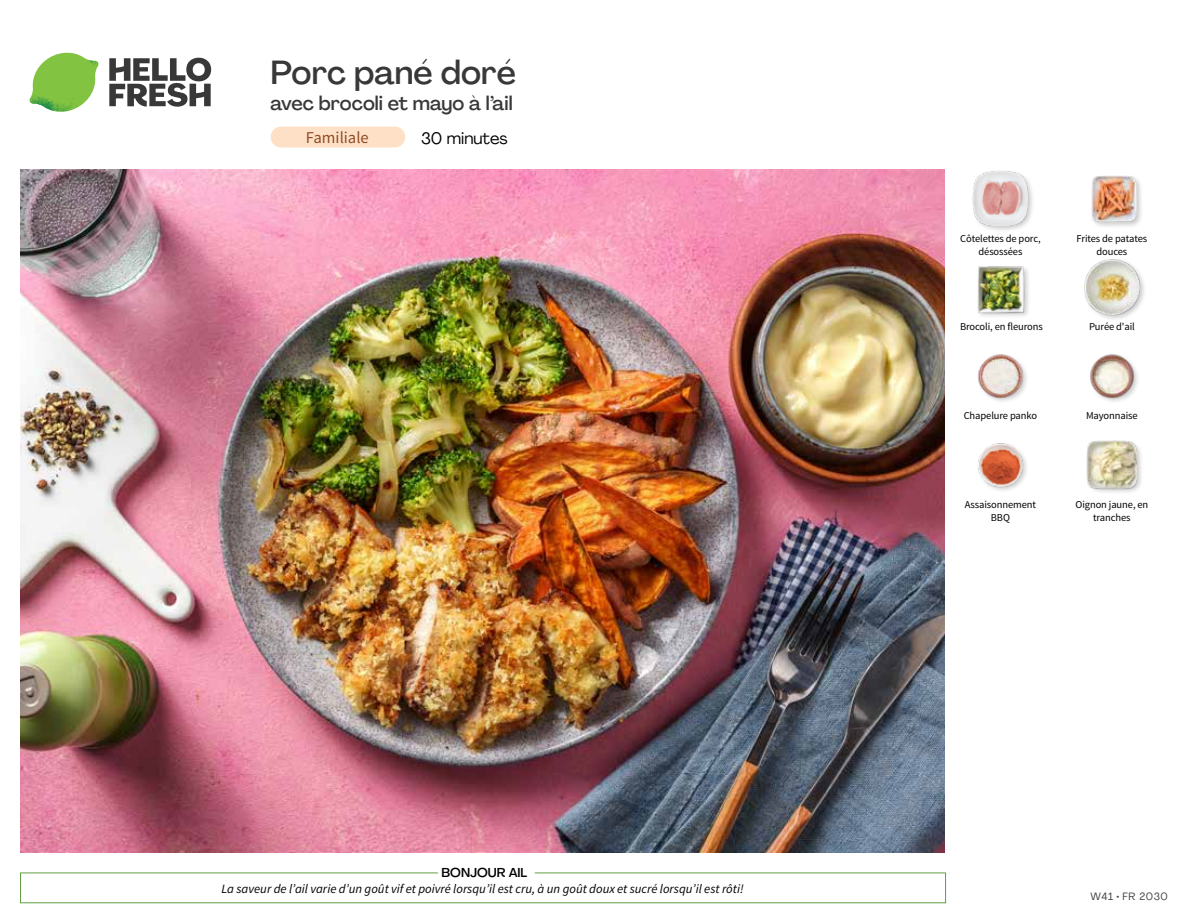
<style>
.page{position:relative;width:1188px;height:918px;background:#fff}
.page>*{position:absolute;margin:0;border:0;box-sizing:border-box;transform-origin:0 0}
.t1{font:500 33px "Agrandir";color:#383839}
.t2{font:500 19.5px "Agrandir";color:#383839}
.t3{font:16.5px "Source Sans Pro";color:#8e4b25}
.t4{font:16.5px "Agrandir";color:#000}
.t5{font:italic 12.75px "Source Sans Pro";color:#000}
.t6{font:500 12.75px "Agrandir";color:#000}
.t7{font:10.5px/13.5px "Source Sans Pro";letter-spacing:-.01em;color:#000;text-align:center}
.t8{font:10.5px "Agrandir";letter-spacing:.05em;color:#414042}
</style>
<div class="page">
<div style="left:271px;top:127px;width:134px;height:20px;background:#fee0c6;border-radius:10px"></div>
<svg style="left:109px;top:57px;width:102px;height:50px"></svg>
<svg style="left:34px;top:53px;width:62px;height:40px"></svg>
<img style="left:67px;top:53px;width:32px;height:26px">
<img style="left:33px;top:75px;width:59px;height:11px">
<img style="left:29px;top:79px;width:61px;height:33px">
<img style="left:65px;top:86px;width:27px;height:25px">
<div style="left:20px;top:873px;width:926px;height:30px;border:1px solid #609f43"></div>
<div style="left:438px;top:865px;width:97px;height:15px;background:#fff"></div>
<img style="left:21px;top:170px;width:924px;height:682px">
<div style="left:1086px;top:439px;width:58px;height:56px;background:#000;opacity:.2"></div>
<img style="left:1087px;top:440px;width:50px;height:50px">
<img style="left:978px;top:443px;width:49px;height:48px">
<img style="left:1090px;top:354px;width:48px;height:48px">
<img style="left:977px;top:354px;width:50px;height:47px">
<div style="left:1083px;top:258px;width:64px;height:64px;background:#000;opacity:.2"></div>
<img style="left:1083px;top:259px;width:58px;height:57px">
<div style="left:977px;top:265px;width:54px;height:54px;background:#000;opacity:.2"></div>
<img style="left:977px;top:265px;width:48px;height:49px">
<div style="left:1090px;top:174px;width:54px;height:55px;background:#000;opacity:.2"></div>
<img style="left:1091px;top:176px;width:46px;height:46px">
<div style="left:972px;top:170px;width:63px;height:63px;background:#000;opacity:.2"></div>
<img style="left:972px;top:170px;width:57px;height:57px">
<h1 class="t1" style="left:271px;top:52px;width:247px">Porc pané doré</h1>
<h2 class="t2" style="left:271px;top:91px;width:244px">avec brocoli et mayo à l’ail</h2>
<h3 class="t3" style="left:306px;top:128px;width:64px">Familiale</h3>
<h3 class="t4" style="left:421px;top:128px;width:88px">30 minutes</h3>
<p class="t6" style="left:442px;top:864px;width:87px">BONJOUR AIL</p>
<p class="t5" style="left:222px;top:881px;width:524px">La saveur de l’ail varie d’un goût vif et poivré lorsqu’il est cru, à un goût doux et sucré lorsqu’il est rôti!</p>
<p class="t7" style="left:960px;top:232px;width:82px">Côtelettes de porc, désossées</p>
<p class="t7" style="left:1077px;top:232px;width:72px">Frites de patates douces</p>
<p class="t7" style="left:960px;top:320px;width:84px">Brocoli, en fleurons</p>
<p class="t7" style="left:1089px;top:320px;width:47px">Purée d'ail</p>
<p class="t7" style="left:964px;top:409px;width:75px">Chapelure panko</p>
<p class="t7" style="left:1086px;top:409px;width:53px">Mayonnaise</p>
<p class="t7" style="left:965px;top:498px;width:73px">Assaisonnement<br>BBQ</p>
<p class="t7" style="left:1076px;top:498px;width:74px">Oignon jaune, en tranches</p>
<p class="t8" style="left:1091px;top:890px;width:79px">W41 • FR 2030</p>
</div>
